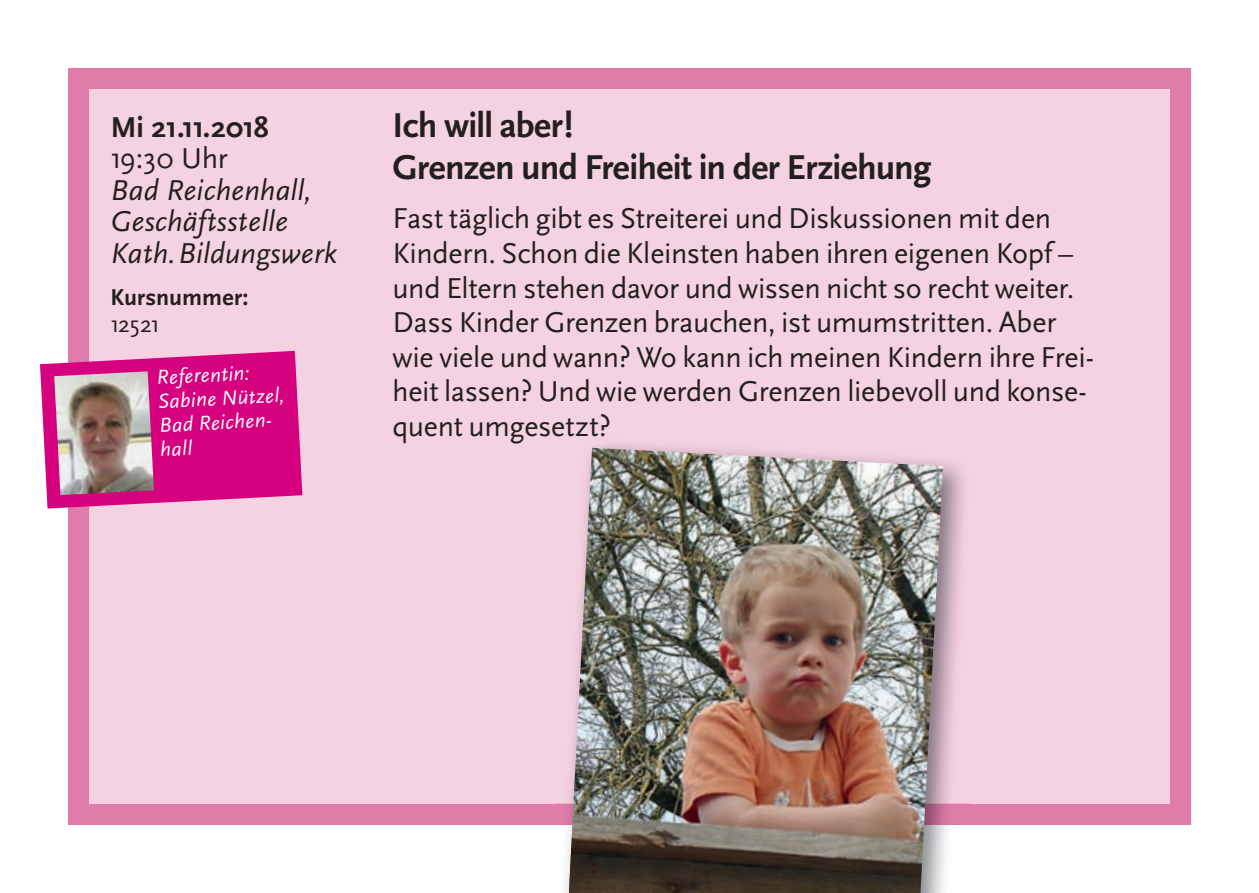
<style>
.page{position:relative;width:1259px;height:893px;background:#fff}
.page>*{position:absolute;margin:0;border:0;box-sizing:border-box;transform-origin:0 0}
.t1{font:700 36px/42px "Scala Sans";letter-spacing:-.02em;color:#231f20}
.t2{font:30px/34.5px "Scala Sans";letter-spacing:-.01em;color:#231f20}
.t3{font:italic 30px/31.5px "Scala Sans";letter-spacing:.01em;color:#231f20}
.t4{font:700 30px "Scala Sans";letter-spacing:-.015em;color:#231f20}
.t5{font:700 24px "Scala Sans";color:#231f20}
.t6{font:24px "Scala Sans";letter-spacing:-.03em;color:#231f20}
.t7{font:italic 21px/24px "Scala Sans";color:#fff}
</style>
<div class="page">
<div style="left:68px;top:68px;width:1123px;height:757px;background:#e07ca9"></div>
<div style="left:89px;top:89px;width:1080px;height:715px;background:#f5d2e1"></div>
<svg style="left:40px;top:351px;width:262px;height:158px;background:#da228e"></svg>
<img style="left:54px;top:371px;width:100px;height:124px">
<img style="left:569px;top:448px;width:374px;height:445px">
<p class="t4" style="left:111px;top:111px;width:160px">Mi 21.11.2018</p>
<p class="t2" style="left:111px;top:142px;width:119px">19:30 Uhr</p>
<p class="t3" style="left:111px;top:175px;width:228px">Bad Reichenhall,<br>Geschäftsstelle<br>Kath. Bildungswerk</p>
<p class="t5" style="left:111px;top:284px;width:139px">Kursnummer:</p>
<p class="t6" style="left:111px;top:311px;width:51px">12521</p>
<p class="t7" style="left:156px;top:366px;width:129px;rotate:-3deg">Referentin:<br>Sabine Nützel,<br>Bad Reichen&shy;hall</p>
<p class="t1" style="left:392px;top:105px;width:540px">Ich will aber!<br>Grenzen und Freiheit in der Erziehung</p>
<p class="t2" style="left:392px;top:202px;width:703px">Fast täglich gibt es Streiterei und Diskussionen mit den Kindern. Schon die Kleinsten haben ihren eigenen Kopf – und Eltern stehen davor und wissen nicht so recht weiter.<br>Dass Kinder Grenzen brauchen, ist umumstritten. Aber wie viele und wann? Wo kann ich meinen Kindern ihre Frei&shy;heit lassen? Und wie werden Grenzen liebevoll und konse&shy;quent umgesetzt?</p>
</div>
